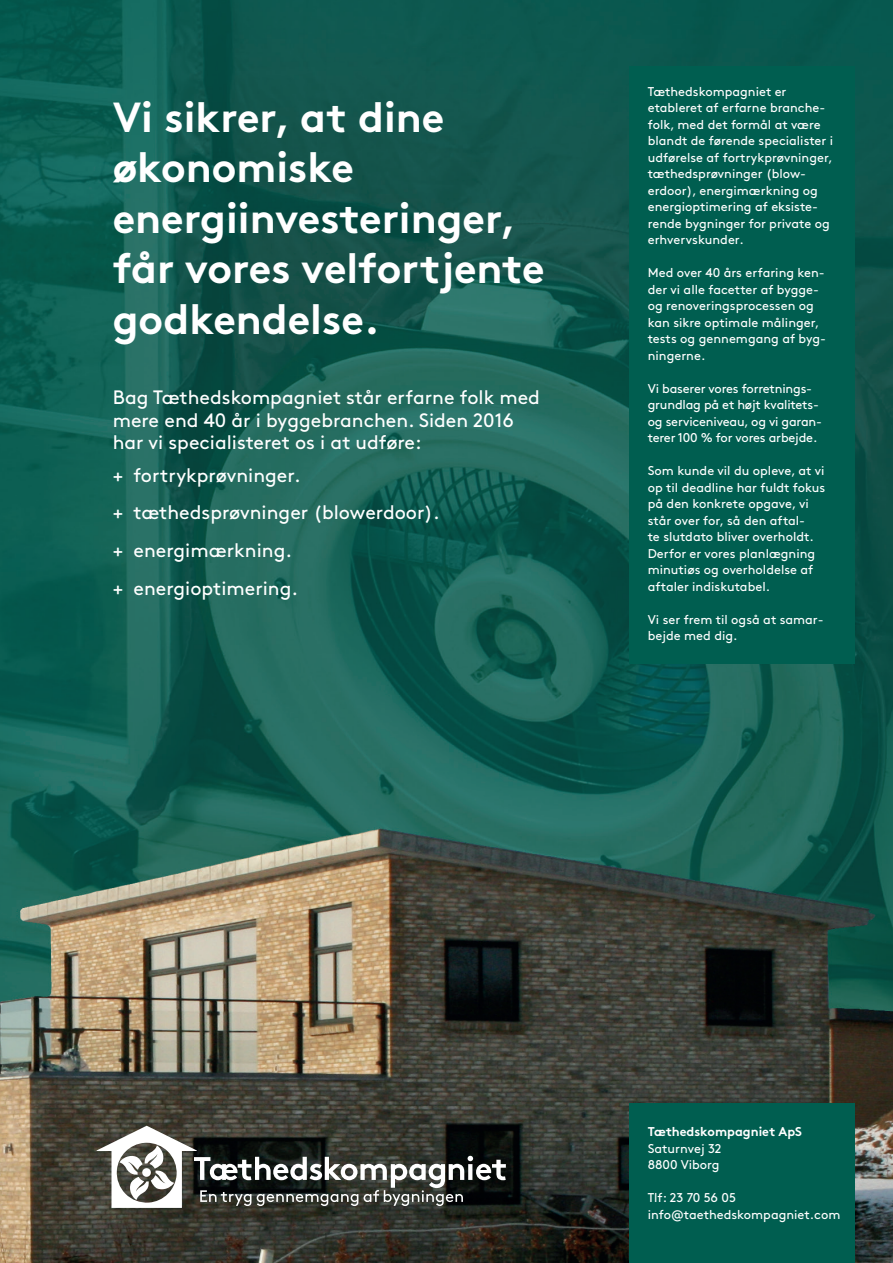
<style>
.page{position:relative;width:893px;height:1263px;background:#fff}
.page>*{position:absolute;margin:0;border:0;box-sizing:border-box;transform-origin:0 0}
.t1{font:700 42px/50.4px "Brown Std";color:#fff}
.t2{font:19.35px/38px "Brown Std";color:#fff}
.t3{font:12.75px/16.5px "Brown Std";color:#fff}
.t4{font:700 12.75px "Brown Std";color:#fff}
</style>
<div class="page">
<img style="left:0;top:0;width:893px;height:1263px">
<svg style="left:97px;top:1126px;width:409px;height:82px"></svg>
<div style="left:629px;top:1103px;width:226px;height:160px;background:#005e50"></div>
<div style="left:629px;top:66px;width:226px;height:597px;background:#005e50"></div>
<h1 class="t1" style="left:113px;top:92px;width:433px">Vi sikrer, at dine økonomiske energiinvesteringer, får vores velfortjente godkendelse.</h1>
<h2 class="t2" style="left:113px;top:386px;width:429px;line-height:23px">Bag Tæthedskompagniet står erfarne folk med mere end 40 år i byggebranchen. Siden 2016 har vi specialisteret os i at udføre:</h2>
<h2 class="t2" style="left:113px;top:456px;width:329px">+ fortrykprøvninger.<br>+ tæthedsprøvninger (blowerdoor). + energimærkning.<br>+ energioptimering.</h2>
<p class="t3" style="left:648px;top:83px;width:187px">Tæthedskompagniet er etableret af erfarne branche&shy;folk, med det formål at være blandt de førende specialister i udførelse af fortrykprøvninger, tæthedsprøvninger (blow&shy;erdoor), energimærkning og energioptimering af eksiste&shy;rende bygninger for private og erhvervskunder.</p>
<p class="t3" style="left:648px;top:265px;width:180px">Med over 40 års erfaring ken&shy;der vi alle facetter af bygge&shy;og renoveringsprocessen og kan sikre optimale målinger, tests og gennemgang af byg&shy;ningerne.</p>
<p class="t3" style="left:648px;top:380px;width:176px">Vi baserer vores forretnings&shy;grundlag på et højt kvalitets&shy;og serviceniveau, og vi garan&shy;terer 100 % for vores arbejde.</p>
<p class="t3" style="left:648px;top:463px;width:179px">Som kunde vil du opleve, at vi op til deadline har fuldt fokus på den konkrete opgave, vi står over for, så den aftal-<br>te slutdato bliver overholdt.<br>Derfor er vores planlægning minutiøs og overholdelse af aftaler indiskutabel.</p>
<p class="t3" style="left:648px;top:611px;width:177px">Vi ser frem til også at samar&shy;bejde med dig.</p>
<p class="t4" style="left:648px;top:1124px;width:156px">Tæthedskompagniet ApS</p>
<p class="t3" style="left:648px;top:1140px;width:75px">Saturnvej 32<br>8800 Viborg</p>
<p class="t3" style="left:648px;top:1190px;width:194px">Tlf: 23 70 56 05 info@taethedskompagniet.com</p>
</div>
